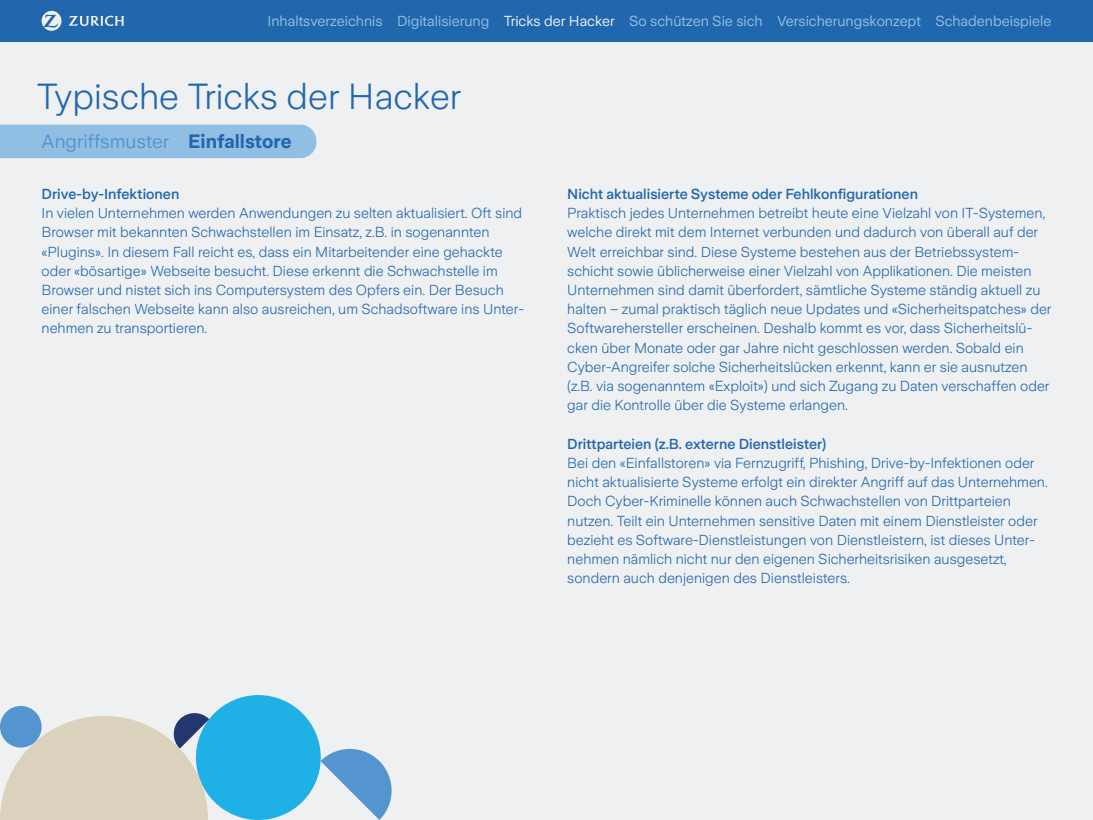
<style>
.page{position:relative;width:1093px;height:820px;background:#fff}
.page>*{position:absolute;margin:0;border:0;box-sizing:border-box;transform-origin:0 0}
.t1{font:300 36px "Zurich Sans";color:#2167ae}
.t2{font:19.24px "Zurich Sans";color:#5495cf}
.t3{font:300 14.4px/19.2px "Zurich Sans";color:#2167ae}
.t4{font:500 14.4px "Zurich Sans";color:#2167ae}
.t5{font:14.4px "Zurich Sans";color:#91bfe3}
.s1{color:#eef0f1}
.s2{font-weight:700;color:#2167ae}
</style>
<div class="page">
<div style="left:0;top:0;width:1093px;height:819px;background:#eef0f1"></div>
<div style="left:0;top:0;width:1093px;height:42px;background:#2167ae"></div>
<div style="left:196px;top:694px;width:125px;height:125px;background:#1fb1e6;border-radius:50%"></div>
<svg style="left:320px;top:748px;width:72px;height:71px"></svg>
<svg style="left:0;top:713px;width:209px;height:106px"></svg>
<div style="left:0;top:705px;width:42px;height:42px;background:#5495cf;border-radius:50%"></div>
<div style="left:0;top:125px;width:316px;height:33px;background:#91bfe3"></div>
<svg style="left:42px;top:11px;width:20px;height:20px"></svg>
<svg style="left:69px;top:16px;width:55px;height:10px"></svg>
<p class="t5" style="left:268px;top:13px;width:785px">Inhaltsverzeichnis Digitalisierung <span class="s1">Tricks der Hacker</span> So schützen Sie sich Versicherungskonzept Schadenbeispiele</p>
<h1 class="t1" style="left:37px;top:77px;width:425px">Typische Tricks der Hacker</h1>
<h2 class="t2" style="left:42px;top:131px;width:252px">Angriffsmuster <span class="s2">Einfallstore</span></h2>
<p class="t4" style="left:42px;top:186px;width:139px">Drive-by-Infektionen</p>
<p class="t3" style="left:42px;top:204px;width:484px">In vielen Unternehmen werden Anwendungen zu selten aktualisiert. Oft sind Browser mit bekannten Schwachstellen im Einsatz, z.B. in sogenannten «Plugins». In diesem Fall reicht es, dass ein Mitarbeitender eine gehackte oder «bösartige» Webseite besucht. Diese erkennt die Schwachstelle im Browser und nistet sich ins Computersystem des Opfers ein. Der Besuch einer falschen Webseite kann also ausreichen, um Schadsoftware ins Unter&shy;nehmen zu transportieren.</p>
<p class="t4" style="left:567px;top:186px;width:352px">Nicht aktualisierte Systeme oder Fehlkonfigurationen</p>
<p class="t3" style="left:567px;top:204px;width:486px">Praktisch jedes Unternehmen betreibt heute eine Vielzahl von IT-Systemen, welche direkt mit dem Internet verbunden und dadurch von überall auf der Welt erreichbar sind. Diese Systeme bestehen aus der Betriebssystem&shy;schicht sowie üblicherweise einer Vielzahl von Applikationen. Die meisten Unternehmen sind damit überfordert, sämtliche Systeme ständig aktuell zu halten – zumal praktisch täglich neue Updates und «Sicherheitspatches» der Softwarehersteller erscheinen. Deshalb kommt es vor, dass Sicherheitslü&shy;cken über Monate oder gar Jahre nicht geschlossen werden. Sobald ein Cyber-Angreifer solche Sicherheitslücken erkennt, kann er sie ausnutzen (z.B. via sogenanntem «Exploit») und sich Zugang zu Daten verschaffen oder gar die Kontrolle über die Systeme erlangen.</p>
<p class="t4" style="left:567px;top:435px;width:260px">Drittparteien (z.B. externe Dienstleister)</p>
<p class="t3" style="left:567px;top:453px;width:482px">Bei den «Einfallstoren» via Fernzugriff, Phishing, Drive-by-Infektionen oder nicht aktualisierte Systeme erfolgt ein direkter Angriff auf das Unternehmen.<br>Doch Cyber-Kriminelle können auch Schwachstellen von Drittparteien nutzen. Teilt ein Unternehmen sensitive Daten mit einem Dienstleister oder bezieht es Software-Dienstleistungen von Dienstleistern, ist dieses Unter&shy;nehmen nämlich nicht nur den eigenen Sicherheitsrisiken ausgesetzt, sondern auch denjenigen des Dienstleisters.</p>
</div>
